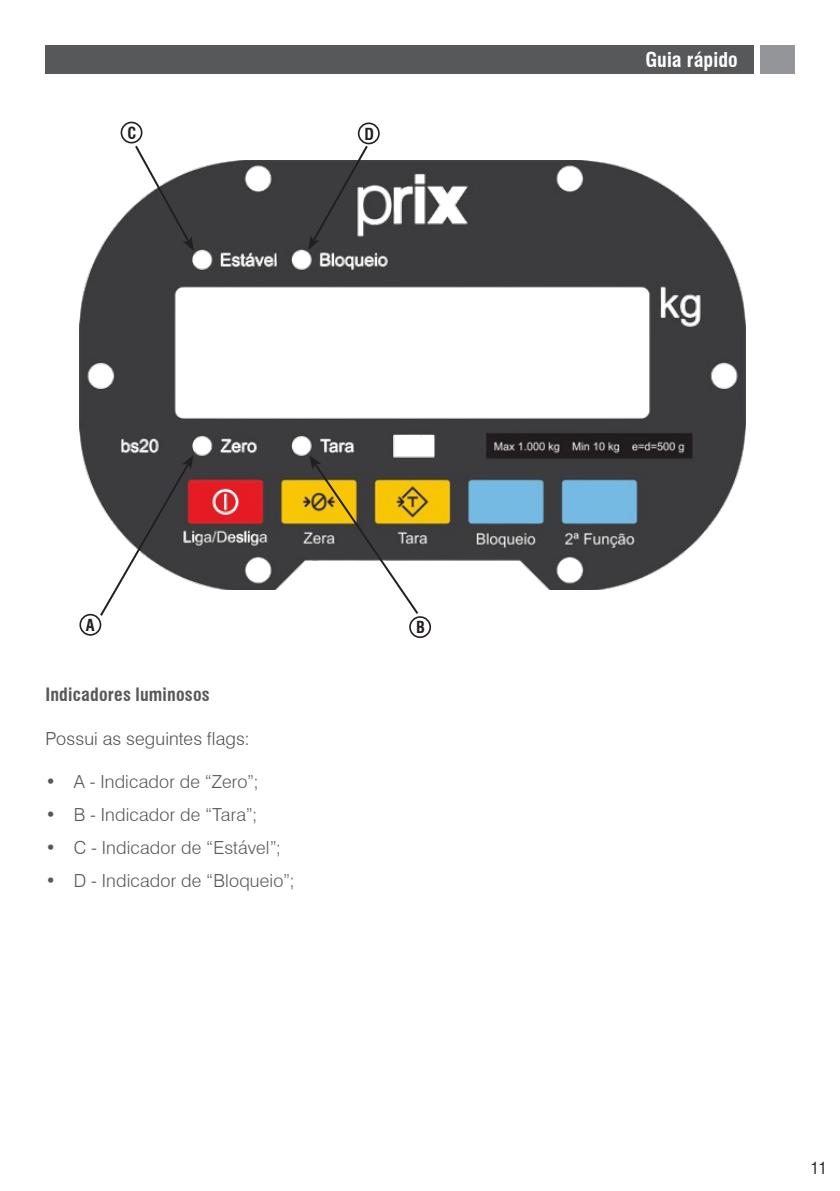
<style>
.page{position:relative;width:840px;height:1191px;background:#fff}
.page>*{position:absolute;margin:0;border:0;box-sizing:border-box;transform-origin:0 0}
.t1{font:700 condensed 20px "Swiss 721 BT";letter-spacing:.005em;color:#fff}
.t2{font:300 18px "Swiss 721 BT";letter-spacing:.01em;color:#57585a}
.Texto{font:300 18px "Swiss 721 BT";letter-spacing:.005em;color:#4f5152}
.Texto-2{font:700 condensed 18px "Swiss 721 BT";letter-spacing:.01em;color:#57585a}
.Texto-3{font:700 condensed 16.2px "Swiss 721 BT";color:#231f20}
.t3{font:condensed 16px "Swiss 721 BT";color:#231f20}
</style>
<div class="page">
<div style="left:45px;top:45px;width:708px;height:29px;background:#57585a"></div>
<div style="left:759px;top:45px;width:35px;height:29px;background:#939598"></div>
<img style="left:79px;top:160px;width:666px;height:430px">
<div style="left:120px;top:122px;width:22px;height:21px;border:2px solid #231f20;border-radius:50%"></div>
<svg style="left:133px;top:143px;width:61px;height:108px"></svg>
<div style="left:357px;top:122px;width:22px;height:22px;border:2px solid #231f20;border-radius:50%"></div>
<svg style="left:308px;top:143px;width:61px;height:107px"></svg>
<svg style="left:98px;top:455px;width:95px;height:163px"></svg>
<div style="left:79px;top:614px;width:22px;height:21px;border:2px solid #231f20;border-radius:50%"></div>
<svg style="left:309px;top:455px;width:111px;height:159px"></svg>
<div style="left:409px;top:616px;width:22px;height:22px;border:2px solid #231f20;border-radius:50%"></div>
<p class="Texto-3" style="left:127px;top:123px;width:10px">C</p>
<p class="Texto-3" style="left:364px;top:124px;width:11px">D</p>
<p class="Texto-3" style="left:86px;top:615px;width:10px">A</p>
<p class="Texto-3" style="left:416px;top:617px;width:10px">B</p>
<p class="Texto-2" style="left:45px;top:684px;width:166px">Indicadores luminosos</p>
<p class="Texto" style="left:45px;top:727px;width:206px">Possui as seguintes flags:</p>
<p class="t2" style="left:45px;top:770px;width:214px">• A - Indicador de “Zero”;</p>
<p class="t2" style="left:45px;top:803px;width:213px">• B - Indicador de “Tara”;</p>
<p class="t2" style="left:45px;top:836px;width:237px">• C - Indicador de “Estável”;</p>
<p class="t2" style="left:45px;top:869px;width:250px">• D - Indicador de “Bloqueio”;</p>
<p class="t1" style="left:645px;top:47px;width:94px">Guia rápido</p>
<p class="t3" style="left:810px;top:1159px;width:17px">11</p>
</div>
